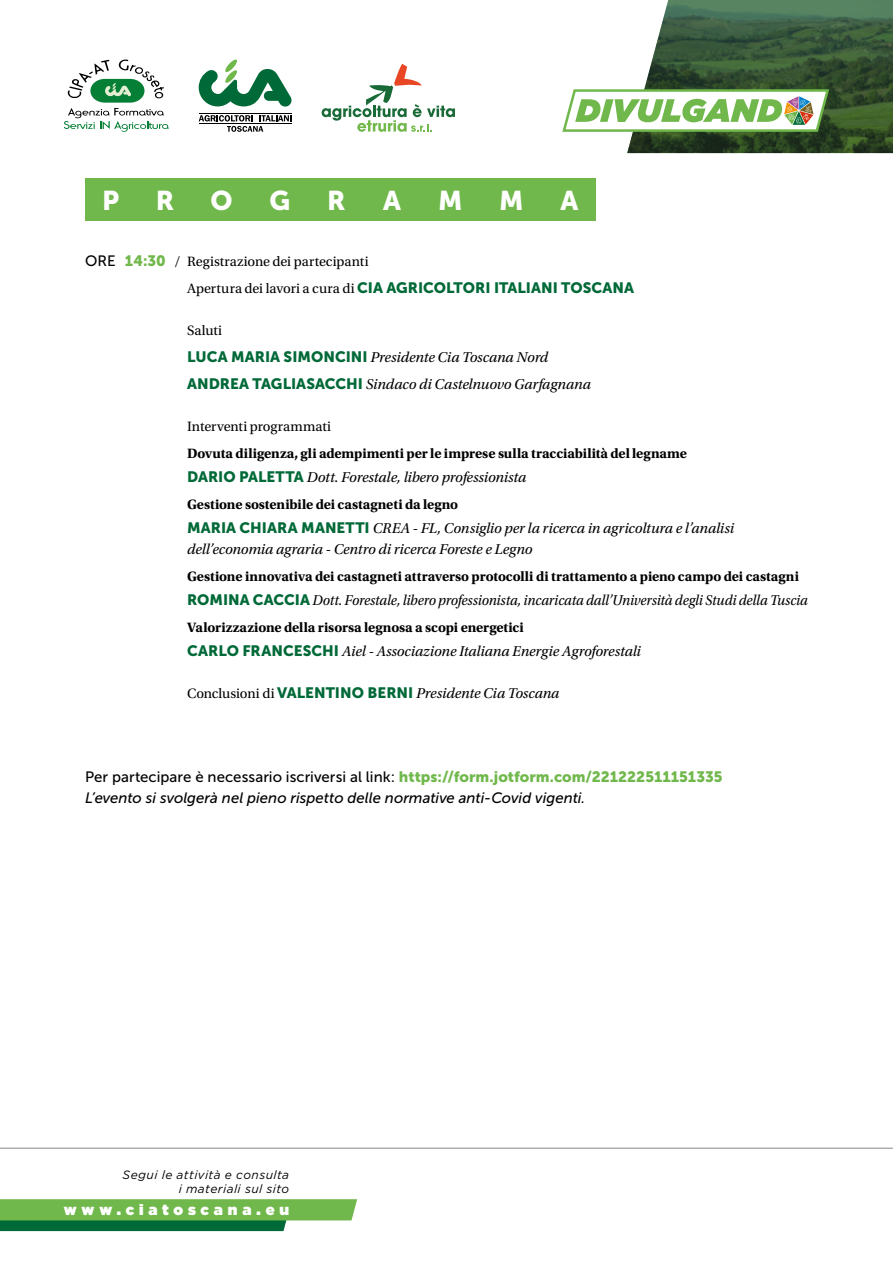
<style>
.page{position:relative;width:893px;height:1263px;background:#fff}
.page>*{position:absolute;margin:0;border:0;box-sizing:border-box;transform-origin:0 0}
.t1{font:27px "Museo Sans 900";color:#fff}
.t2{font:italic 15px/27px "Utopia Std";letter-spacing:-.005em;color:#000}
.t3{font:italic 15px/21px "Museo Sans 500";color:#000}
.t4{font:italic 15px "Utopia Std";letter-spacing:-.005em;color:#000;scale:.94 1}
.t5{font:15px "Museo Sans 900";color:#006938}
.t6{font:900 15px "Gotham";letter-spacing:.32em;color:#fff}
.t7{font:700 14.25px "Utopia Std";letter-spacing:-.005em;color:#000}
.t8{font:14.25px "Utopia Std";color:#000}
.t9{font:italic 12px/13.8px "Gotham";letter-spacing:.035em;color:#000;text-align:right}
.s1{font-family:"Museo Sans 500";font-size:15px}
.s2{font-family:"Museo Sans 900";font-size:15px;color:#71b84c}
.s3{font-family:"Utopia Std";font-size:14.25px;color:#000}
.s4{font-family:"Museo Sans 900";font-style:normal;color:#006938}
.s5{font-style:normal;font-size:14.25px}
.s6{font-style:normal}
.s7{font-family:"Museo Sans 900";font-style:normal;color:#71b84c}
</style>
<div class="page">
<div style="left:85px;top:179px;width:510px;height:42px;background:#71b84c"></div>
<svg style="left:0;top:1199px;width:357px;height:32px;background:#5ea854"></svg>
<hr style="left:0;top:1148px;width:893px;height:1px;background:#878787">
<svg style="left:199px;top:60px;width:93px;height:47px"></svg>
<hr style="left:199px;top:113px;width:93px;height:1px;background:#000">
<svg style="left:199px;top:115px;width:93px;height:17px"></svg>
<svg style="left:64px;top:60px;width:105px;height:72px"></svg>
<svg style="left:322px;top:64px;width:133px;height:68px"></svg>
<svg style="left:562px;top:0;width:331px;height:153px"></svg>
<h1 class="t1" style="left:102px;top:185px;width:19px">P</h1>
<h1 class="t1" style="left:156px;top:185px;width:20px">R</h1>
<h1 class="t1" style="left:211px;top:185px;width:24px">O</h1>
<h1 class="t1" style="left:269px;top:185px;width:22px">G</h1>
<h1 class="t1" style="left:327px;top:185px;width:20px">R</h1>
<h1 class="t1" style="left:383px;top:185px;width:19px">A</h1>
<h1 class="t1" style="left:438px;top:185px;width:26px">M</h1>
<h1 class="t1" style="left:499px;top:185px;width:26px">M</h1>
<h1 class="t1" style="left:560px;top:185px;width:19px">A</h1>
<p class="t8" style="left:85px;top:254px;width:285px"><span class="s1">ORE</span> <span class="s2">14:30</span> / Registrazione dei partecipanti</p>
<p class="t5" style="left:187px;top:280px;width:449px"><span class="s3">Apertura dei lavori a cura di</span> CIA AGRICOLTORI ITALIANI TOSCANA</p>
<p class="t8" style="left:187px;top:323px;width:36px">Saluti</p>
<p class="t2" style="left:187px;top:344px;width:405px"><span class="s4">LUCA MARIA SIMONCINI</span> Presidente Cia Toscana Nord<br><span class="s4">ANDREA TAGLIASACCHI</span> Sindaco di Castelnuovo Garfagnana</p>
<p class="t8" style="left:187px;top:419px;width:146px">Interventi programmati</p>
<p class="t7" style="left:187px;top:445px;width:501px">Dovuta diligenza, gli adempimenti per le imprese sulla tracciabilità del legname</p>
<p class="t2" style="left:187px;top:464px;width:341px"><span class="s4">DARIO PALETTA</span> Dott. Forestale, libero professionista</p>
<p class="t7" style="left:187px;top:496px;width:273px">Gestione sostenibile dei castagneti da legno</p>
<p class="t2" style="left:187px;top:518px;width:548px;line-height:21px"><span class="s4">MARIA CHIARA MANETTI</span> CREA - FL, Consiglio per la ricerca in agricoltura e l’analisi dell’economia agraria - Centro di ricerca Foreste e Legno</p>
<p class="t7" style="left:187px;top:568px;width:613px">Gestione innovativa dei castagneti attraverso protocolli di trattamento a pieno campo dei castagni</p>
<p class="t4" style="left:187px;top:592px;width:662px"><span class="s4">ROMINA CACCIA</span> Dott. Forestale, libero professionista, incaricata dall’Università degli Studi della Tuscia</p>
<p class="t7" style="left:187px;top:619px;width:338px">Valorizzazione della risorsa legnosa a scopi energetici</p>
<p class="t2" style="left:187px;top:638px;width:455px"><span class="s4">CARLO FRANCESCHI</span> Aiel - Associazione Italiana Energie Agroforestali</p>
<p class="t2" style="left:187px;top:680px;width:374px"><span class="s5">Conclusioni di</span> <span class="s4">VALENTINO BERNI</span> Presidente Cia Toscana</p>
<p class="t3" style="left:85px;top:767px;width:639px"><span class="s6">Per partecipare è necessario iscriversi al link:</span> <span class="s7">https://form.jotform.com/221222511151335<br></span>L’evento si svolgerà nel pieno rispetto delle normative anti-Covid vigenti.</p>
<p class="t9" style="left:122px;top:1167px;width:168px">Segui le attività e consulta i materiali sul sito</p>
<p class="t6" style="left:64px;top:1199px;width:227px">www.ciatoscana.eu</p>
</div>
